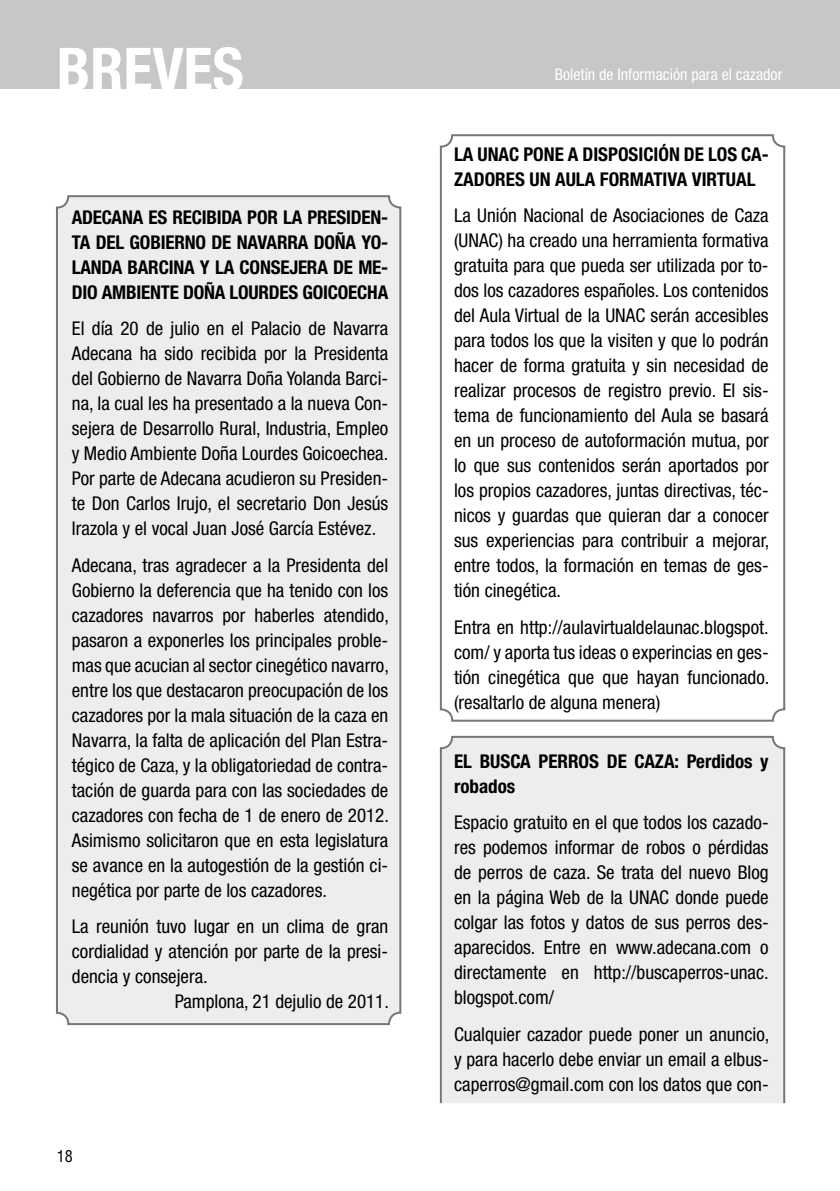
<style>
.page{position:relative;width:840px;height:1191px;background:#fff}
.page>*{position:absolute;margin:0;border:0;box-sizing:border-box;transform-origin:0 0}
.t1{font:700 condensed 60px "Helvetica Neue";color:#fff}
.t2{font:condensed 19px/25px "Helvetica Neue";color:#000;text-align:justify}
.t3{font:700 condensed 19px/25px "Helvetica Neue";color:#000}
.t4{font:condensed 16px "Helvetica Neue";color:#fff}
.t5{font:condensed 16px "Helvetica";color:#000}
</style>
<div class="page">
<div style="left:0;top:0;width:839px;height:88px;background:#c6c7c8"></div>
<div style="left:57px;top:196px;width:343px;height:828px;background:#eceded;border-radius:11px"></div>
<div style="left:56px;top:195px;width:345px;height:830px;border:2px solid #757678;border-radius:11px"></div>
<div style="left:439px;top:735px;width:346px;height:369px;background:#eceded"></div>
<div style="left:439px;top:134px;width:345px;height:587px;border:2px solid #757678;border-radius:11px"></div>
<h1 class="t1" style="left:57px;top:33px;width:188px">BREVES</h1>
<p class="t3" style="left:72px;top:204px;width:318px;text-align:justify">ADECANA ES RECIBIDA POR LA PRESIDEN-TA DEL GOBIERNO DE NAVARRA DOÑA YO-LANDA BARCINA Y LA CONSEJERA DE ME-DIO AMBIENTE DOÑA LOURDES GOICOECHA</p>
<p class="t2" style="left:72px;top:316px;width:318px">El día 20 de julio en el Palacio de Navarra Adecana ha sido recibida por la Presidenta del Gobierno de Navarra Doña Yolanda Barci&shy;na, la cual les ha presentado a la nueva Con&shy;sejera de Desarrollo Rural, Industria, Empleo y Medio Ambiente Doña Lourdes Goicoechea.<br>Por parte de Adecana acudieron su Presiden&shy;te Don Carlos Irujo, el secretario Don Jesús Irazola y el vocal Juan José García Estévez.</p>
<p class="t2" style="left:72px;top:552px;width:318px">Adecana, tras agradecer a la Presidenta del Gobierno la deferencia que ha tenido con los cazadores navarros por haberles atendido, pasaron a exponerles los principales proble&shy;mas que acucian al sector cinegético navarro, entre los que destacaron preocupación de los cazadores por la mala situación de la caza en Navarra, la falta de aplicación del Plan Estra&shy;tégico de Caza, y la obligatoriedad de contra&shy;tación de guarda para con las sociedades de cazadores con fecha de 1 de enero de 2012.<br>Asimismo solicitaron que en esta legislatura se avance en la autogestión de la gestión ci&shy;negética por parte de los cazadores.</p>
<p class="t2" style="left:72px;top:914px;width:318px">La reunión tuvo lugar en un clima de gran</p>
<p class="t2" style="left:72px;top:939px;width:318px">cordialidad y atención por parte de la presi-</p>
<p class="t2" style="left:72px;top:964px;width:137px">dencia y consejera.</p>
<p class="t2" style="left:175px;top:989px;width:215px">Pamplona, 21 dejulio de 2011.</p>
<p class="t5" style="left:57px;top:1146px;width:17px">18</p>
<p class="t4" style="left:554px;top:65px;width:229px">Boletín de Información para el cazador</p>
<p class="t3" style="left:454px;top:141px;width:316px">LA UNAC PONE A DISPOSICIÓN DE LOS CA-<br>ZADORES UN AULA FORMATIVA VIRTUAL</p>
<p class="t2" style="left:454px;top:203px;width:317px">La Unión Nacional de Asociaciones de Caza (UNAC) ha creado una herramienta formativa gratuita para que pueda ser utilizada por to&shy;dos los cazadores españoles. Los contenidos del Aula Virtual de la UNAC serán accesibles para todos los que la visiten y que lo podrán hacer de forma gratuita y sin necesidad de realizar procesos de registro previo. El sis&shy;tema de funcionamiento del Aula se basará en un proceso de autoformación mutua, por lo que sus contenidos serán aportados por los propios cazadores, juntas directivas, téc&shy;nicos y guardas que quieran dar a conocer sus experiencias para contribuir a mejorar, entre todos, la formación en temas de ges&shy;tión cinegética.</p>
<p class="t2" style="left:454px;top:614px;width:317px">Entra en http://aulavirtualdelaunac.blogspot. com/ y aporta tus ideas o experincias en ges&shy;tión cinegética que que hayan funcionado. (resaltarlo de alguna menera)</p>
<p class="t3" style="left:454px;top:748px;width:316px">EL BUSCA PERROS DE CAZA: Perdidos y robados</p>
<p class="t2" style="left:454px;top:809px;width:316px">Espacio gratuito en el que todos los cazado&shy;res podemos informar de robos o pérdidas de perros de caza. Se trata del nuevo Blog en la página Web de la UNAC donde puede colgar las fotos y datos de sus perros des&shy;aparecidos. Entre en www.adecana.com o directamente en http://buscaperros-unac. blogspot.com/</p>
<p class="t2" style="left:454px;top:1021px;width:317px">Cualquier cazador puede poner un anuncio, y para hacerlo debe enviar un email a elbus&shy;caperros@gmail.com con los datos que con-</p>
</div>
